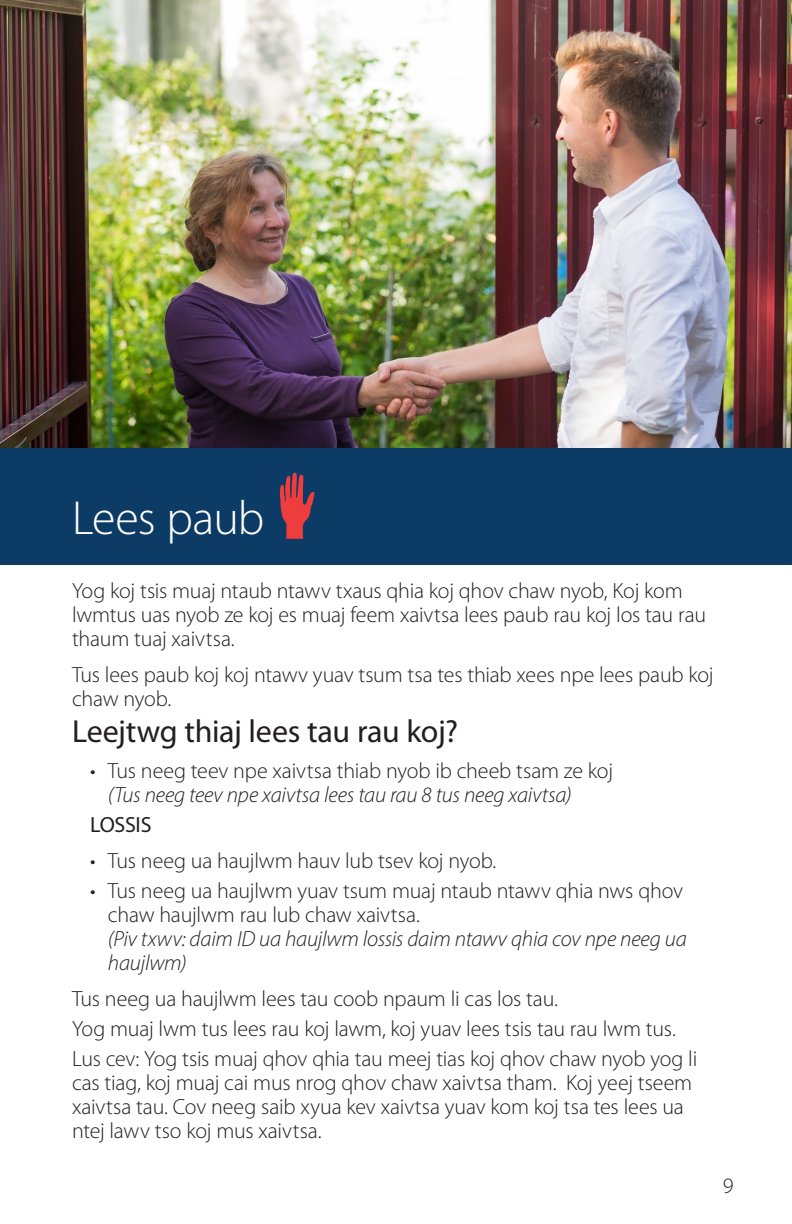
<style>
.page{position:relative;width:792px;height:1224px;background:#fff}
.page>*{position:absolute;margin:0;border:0;box-sizing:border-box;transform-origin:0 0}
.t1{font:300 48px "Myriad Pro";letter-spacing:-.015em;color:#fff}
.t2{font:32px "Myriad Pro";letter-spacing:-.015em;color:#231f20}
.t3{font:300 22px/24px "Myriad Pro";letter-spacing:-.01em;color:#231f20}
.t4{font:italic 300 22px "Myriad Pro";letter-spacing:-.01em;color:#231f20}
.t5{font:22px "Myriad Pro";letter-spacing:-.015em;color:#231f20}
</style>
<div class="page">
<img style="left:0;top:0;width:792px;height:449px">
<div style="left:0;top:449px;width:792px;height:116px;background:#0c3b65"></div>
<svg style="left:280px;top:473px;width:35px;height:66px"></svg>
<p class="t1" style="left:72px;top:491px;width:194px">Lees paub</p>
<p class="t3" style="left:72px;top:579px;width:636px">Yog koj tsis muaj ntaub ntawv txaus qhia koj qhov chaw nyob, Koj kom lwmtus uas nyob ze koj es muaj feem xaivtsa lees paub rau koj los tau rau thaum tuaj xaivtsa.</p>
<p class="t3" style="left:72px;top:663px;width:643px">Tus lees paub koj koj ntawv yuav tsum tsa tes thiab xees npe lees paub koj chaw nyob.</p>
<h2 class="t2" style="left:72px;top:714px;width:388px">Leejtwg thiaj lees tau rau koj?</h2>
<p class="t3" style="left:90px;top:759px;width:525px">• Tus neeg teev npe xaivtsa thiab nyob ib cheeb tsam ze koj</p>
<p class="t4" style="left:108px;top:781px;width:465px">(Tus neeg teev npe xaivtsa lees tau rau 8 tus neeg xaivtsa)</p>
<p class="t5" style="left:90px;top:812px;width:63px">LOSSIS</p>
<p class="t3" style="left:90px;top:849px;width:408px">• Tus neeg ua haujlwm hauv lub tsev koj nyob.</p>
<p class="t3" style="left:108px;top:879px;width:577px;text-indent:-18px">• Tus neeg ua haujlwm yuav tsum muaj ntaub ntawv qhia nws qhov chaw haujlwm rau lub chaw xaivtsa.</p>
<p class="t4" style="left:108px;top:925px;width:580px">(Piv txwv: daim ID ua haujlwm lossis daim ntawv qhia cov npe neeg ua</p>
<p class="t4" style="left:108px;top:949px;width:80px">haujlwm)</p>
<p class="t3" style="left:72px;top:984px;width:627px;line-height:30px">Tus neeg ua haujlwm lees tau coob npaum li cas los tau.<br>Yog muaj lwm tus lees rau koj lawm, koj yuav lees tsis tau rau lwm tus.<br>Lus cev: Yog tsis muaj qhov qhia tau meej tias koj qhov chaw nyob yog li</p>
<p class="t3" style="left:72px;top:1071px;width:622px">cas tiag, koj muaj cai mus nrog qhov chaw xaivtsa tham. Koj yeej tseem xaivtsa tau. Cov neeg saib xyua kev xaivtsa yuav kom koj tsa tes lees ua ntej lawv tso koj mus xaivtsa.</p>
<p class="t3" style="left:723px;top:1174px;width:12px">9</p>
</div>
